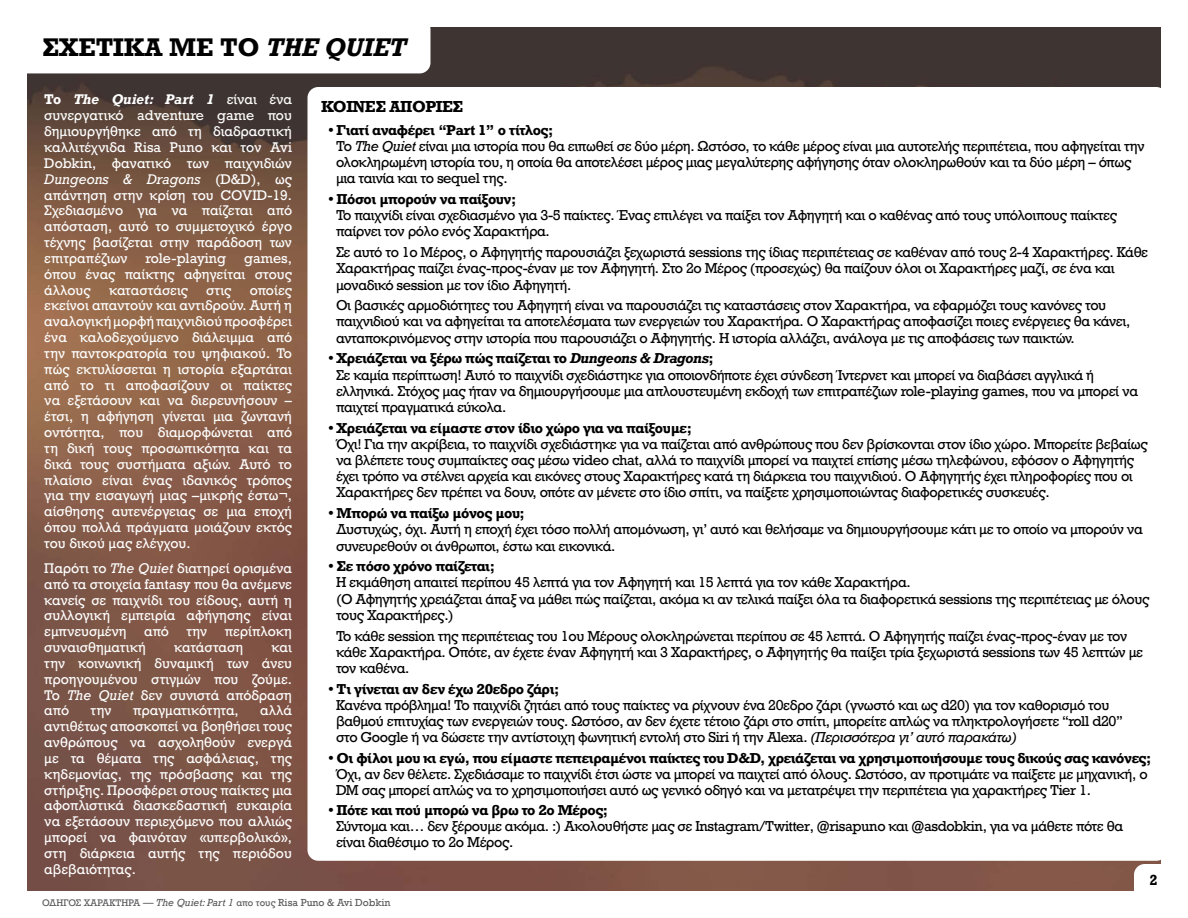
<style>
.page{position:relative;width:1188px;height:918px;background:#fff}
.page>*{position:absolute;margin:0;border:0;box-sizing:border-box;transform-origin:0 0}
.t1{font:700 24px "Rockwell Nova";color:#000}
.t2{font:700 15px "Rockwell Nova";letter-spacing:-.03em;color:#000}
.t3{font:700 15px "Rockwell";color:#000}
.t4{font:13.5px/16.2px "Rockwell Nova";letter-spacing:-.03em;color:#000}
.t5{font:700 13.5px "Rockwell Nova";letter-spacing:-.03em;color:#000}
.t6{font:13.2px/15.9px "Rockwell Nova";color:#fff;text-align:justify}
.t7{font:13.2px "Rockwell Nova";letter-spacing:-.02em;color:#fff}
.t8{font:9px "Rockwell Nova";color:#59595c}
.s1{font-style:italic}
.s2{font-weight:700}
.s3{font-weight:700;font-style:italic}
.s4{font-family:"Rockwell";font-size:10.5px}
.s5{font-family:"Rockwell";font-style:italic;font-size:10.5px}
</style>
<div class="page">
<img style="left:27px;top:27px;width:1134px;height:864px">
<div style="left:14px;top:19px;width:416px;height:54px;background:#fff;border-radius:11px"></div>
<div style="left:307px;top:87px;width:860px;height:774px;background:#fff;border-radius:11px"></div>
<svg style="left:1134px;top:864px;width:27px;height:27px"></svg>
<h1 class="t1" style="left:42px;top:32px;width:366px">ΣΧΕΤΙΚΑ ΜΕ ΤΟ <span class="s1">THE QUIET</span></h1>
<p class="t6" style="left:44px;top:92px;width:249px"><span class="s2">Το</span> <span class="s3">The Quiet: Part 1</span> είναι ένα συνεργατικό adventure game που δημιουργήθηκε από τη διαδραστική καλλιτέχνιδα Risa Puno και τον Avi Dobkin, φανατικό των παιχνιδιών <span class="s1">Dungeons &amp; Dragons</span> (D&amp;D), ως απάντηση στην κρίση του COVID-19.<br>Σχεδιασμένο για να παίζεται από απόσταση, αυτό το συμμετοχικό έργο τέχνης βασίζεται στην παράδοση των επιτραπέζιων</p>
<p class="t6" style="left:146px;top:250px;width:82px">role-playing</p>
<p class="t6" style="left:44px;top:250px;width:249px;text-indent:200px">games, όπου ένας παίκτης αφηγείται στους άλλους</p>
<p class="t6" style="left:44px;top:282px;width:249px;text-indent:206px">οποίες εκείνοι απαντούν και αντιδρούν. Αυτή η αναλογική μορφή παιχνιδιού προσφέρει ένα καλοδεχούμενο διάλειμμα από την παντοκρατορία του ψηφιακού. Το πώς εκτυλίσσεται η ιστορία εξαρτάται από το τι αποφασίζουν οι παίκτες να εξετάσουν και να διερευνήσουν – έτσι, η αφήγηση γίνεται μια ζωντανή οντότητα, που διαμορφώνεται από τη δική τους προσωπικότητα και τα δικά τους συστήματα αξιών. Αυτό το πλαίσιο είναι ένας ιδανικός τρόπος για την εισαγωγή μιας –μικρής έστω¬, αίσθησης αυτενέργειας σε μια εποχή όπου πολλά πράγματα μοιάζουν εκτός του δικού μας ελέγχου.</p>
<p class="t6" style="left:44px;top:560px;width:249px">Παρότι το <span class="s1">The Quiet</span> διατηρεί ορισμένα από τα στοιχεία fantasy που θα ανέμενε κανείς σε παιχνίδι του είδους, αυτή η συλλογική εμπειρία αφήγησης είναι εμπνευσμένη</p>
<p class="t6" style="left:109px;top:282px;width:80px">καταστάσεις</p>
<p class="t6" style="left:206px;top:282px;width:27px">στις</p>
<p class="t6" style="left:144px;top:624px;width:26px">από</p>
<p class="t6" style="left:186px;top:624px;width:23px">την</p>
<p class="t6" style="left:225px;top:624px;width:69px">περίπλοκη</p>
<p class="t6" style="left:44px;top:640px;width:103px">συναισθηματική</p>
<p class="t6" style="left:174px;top:640px;width:71px">κατάσταση</p>
<p class="t6" style="left:44px;top:640px;width:249px;text-indent:227px">και την κοινωνική δυναμική των άνευ προηγουμένου στιγμών που ζούμε.<br>Το <span class="s1">The Quiet</span> δεν συνιστά απόδραση από</p>
<p class="t6" style="left:44px;top:703px;width:249px;text-indent:216px">αλλά αντιθέτως αποσκοπεί να βοηθήσει τους ανθρώπους να ασχοληθούν ενεργά με τα θέματα της ασφάλειας, της κηδεμονίας, της πρόσβασης και της στήριξης. Προσφέρει στους παίκτες μια αφοπλιστικά διασκεδαστική ευκαιρία να εξετάσουν περιεχόμενο που αλλιώς μπορεί να φαινόταν «υπερβολικό», στη διάρκεια αυτής της περιόδου αβεβαιότητας.</p>
<p class="t6" style="left:91px;top:703px;width:23px">την</p>
<p class="t7" style="left:133px;top:702px;width:107px">πραγματικότητα,</p>
<p class="t2" style="left:321px;top:97px;width:144px">ΚΟΙΝΕΣ ΑΠΟΡΙΕΣ</p>
<p class="t4" style="left:336px;top:122px;width:810px;text-indent:-8px"><span class="s2">• Γιατί αναφέρει “Part 1” ο τίτλος;<br></span>To <span class="s1">The Quiet</span> είναι μια ιστορία που θα ειπωθεί σε δύο μέρη. Ωστόσο, το κάθε μέρος είναι μια αυτοτελής περιπέτεια, που αφηγείται την ολοκληρωμένη ιστορία του, η οποία θα αποτελέσει μέρος μιας μεγαλύτερης αφήγησης όταν ολοκληρωθούν και τα δύο μέρη – όπως μια ταινία και το sequel της.</p>
<p class="t5" style="left:328px;top:190px;width:189px">• Πόσοι μπορούν να παίξουν;</p>
<p class="t4" style="left:336px;top:208px;width:783px">Το παιχνίδι είναι σχεδιασμένο για 3-5 παίκτες. Ένας επιλέγει να παίξει τον Αφηγητή και ο καθένας από τους υπόλοιπους παίκτες παίρνει τον ρόλο ενός Χαρακτήρα.</p>
<p class="t4" style="left:336px;top:244px;width:814px">Σε αυτό το 1ο Μέρος, ο Αφηγητής παρουσιάζει ξεχωριστά sessions της ίδιας περιπέτειας σε καθέναν από τους 2-4 Χαρακτήρες. Κάθε<br>Χαρακτήρας παίζει ένας-προς-έναν με τον Αφηγητή. Στο 2ο Μέρος (προσεχώς) θα παίζουν όλοι οι Χαρακτήρες μαζί, σε ένα και μοναδικό session με τον ίδιο Αφηγητή.</p>
<p class="t4" style="left:336px;top:298px;width:796px">Οι βασικές αρμοδιότητες του Αφηγητή είναι να παρουσιάζει τις καταστάσεις στον Χαρακτήρα, να εφαρμόζει τους κανόνες του παιχνιδιού και να αφηγείται τα αποτελέσματα των ενεργειών του Χαρακτήρα. Ο Χαρακτήρας αποφασίζει ποιες ενέργειες θα κάνει, ανταποκρινόμενος στην ιστορία που παρουσιάζει ο Αφηγητής. Η ιστορία αλλάζει, ανάλογα με τις αποφάσεις των παικτών.</p>
<p class="t4" style="left:336px;top:351px;width:804px;text-indent:-8px"><span class="s2">• Χρειάζεται να ξέρω πώς παίζεται το</span> <span class="s3">Dungeons &amp; Dragons</span><span class="s2">;<br></span>Σε καμία περίπτωση! Αυτό το παιχνίδι σχεδιάστηκε για οποιονδήποτε έχει σύνδεση Ίντερνετ και μπορεί να διαβάσει αγγλικά ή ελληνικά. Στόχος μας ήταν να δημιουργήσουμε μια απλουστευμένη εκδοχή των επιτραπέζιων role-playing games, που να μπορεί να παιχτεί πραγματικά εύκολα.</p>
<p class="t5" style="left:328px;top:419px;width:365px">• Χρειάζεται να είμαστε στον ίδιο χώρο για να παίξουμε;</p>
<p class="t4" style="left:336px;top:436px;width:813px">Όχι! Για την ακρίβεια, το παιχνίδι σχεδιάστηκε για να παίζεται από ανθρώπους που δεν βρίσκονται στον ίδιο χώρο. Μπορείτε βεβαίως να βλέπετε τους συμπαίκτες σας μέσω video chat, αλλά το παιχνίδι μπορεί να παιχτεί επίσης μέσω τηλεφώνου, εφόσον ο Αφηγητής έχει τρόπο να στέλνει αρχεία και εικόνες στους Χαρακτήρες κατά τη διάρκεια του παιχνιδιού. Ο Αφηγητής έχει πληροφορίες που οι Χαρακτήρες δεν πρέπει να δουν, οπότε αν μένετε στο ίδιο σπίτι, να παίξετε χρησιμοποιώντας διαφορετικές συσκευές.</p>
<p class="t5" style="left:328px;top:505px;width:198px">• Μπορώ να παίξω μόνος μου;</p>
<p class="t4" style="left:336px;top:522px;width:808px">Δυστυχώς, όχι. Αυτή η εποχή έχει τόσο πολλή απομόνωση, γι’ αυτό και θελήσαμε να δημιουργήσουμε κάτι με το οποίο να μπορούν να συνευρεθούν οι άνθρωποι, έστω και εικονικά.</p>
<p class="t5" style="left:328px;top:558px;width:168px">• Σε πόσο χρόνο παίζεται;</p>
<p class="t4" style="left:336px;top:575px;width:815px">Η εκμάθηση απαιτεί περίπου 45 λεπτά για τον Αφηγητή και 15 λεπτά για τον κάθε Χαρακτήρα.<br>(Ο Αφηγητής χρειάζεται άπαξ να μάθει πώς παίζεται, ακόμα κι αν τελικά παίξει όλα τα διαφορετικά sessions της περιπέτειας με όλους τους Χαρακτήρες.)</p>
<p class="t4" style="left:336px;top:628px;width:809px">Το κάθε session της περιπέτειας του 1ου Μέρους ολοκληρώνεται περίπου σε 45 λεπτά. Ο Αφηγητής παίζει ένας-προς-έναν με τον κάθε Χαρακτήρα. Οπότε, αν έχετε έναν Αφηγητή και 3 Χαρακτήρες, ο Αφηγητής θα παίξει τρία ξεχωριστά sessions των 45 λεπτών με τον καθένα.</p>
<p class="t5" style="left:328px;top:680px;width:232px">• Τι γίνεται αν δεν έχω 20εδρο ζάρι;</p>
<p class="t4" style="left:336px;top:697px;width:788px">Κανένα πρόβλημα! Το παιχνίδι ζητάει από τους παίκτες να ρίχνουν ένα 20εδρο ζάρι (γνωστό και ως d20) για τον καθορισμό του βαθμού επιτυχίας των ενεργειών τους. Ωστόσο, αν δεν έχετε τέτοιο ζάρι στο σπίτι, μπορείτε απλώς να πληκτρολογήσετε “roll d20” στο Google ή να δώσετε την αντίστοιχη φωνητική εντολή στo Siri ή την Alexa. <span class="s1">(Περισσότερα γι’ αυτό παρακάτω)</span></p>
<p class="t5" style="left:328px;top:749px;width:824px">• Οι φίλοι μου κι εγώ, που είμαστε πεπειραμένοι παίκτες του D&amp;D, χρειάζεται να χρησιμοποιήσουμε τους δικούς σας κανόνες;</p>
<p class="t4" style="left:336px;top:766px;width:813px">Όχι, αν δεν θέλετε. Σχεδιάσαμε το παιχνίδι έτσι ώστε να μπορεί να παιχτεί από όλους. Ωστόσο, αν προτιμάτε να παίξετε με μηχανική, ο<br>DM σας μπορεί απλώς να το χρησιμοποιήσει αυτό ως γενικό οδηγό και να μετατρέψει την περιπέτεια για χαρακτήρες Tier 1.</p>
<p class="t5" style="left:328px;top:801px;width:281px">• Πότε και πού μπορώ να βρω το 2ο Μέρος;</p>
<p class="t4" style="left:336px;top:818px;width:789px">Σύντομα και… δεν ξέρουμε ακόμα. :) Ακολουθήστε μας σε Instagram/Twitter, @risapuno και @asdobkin, για να μάθετε πότε θα είναι διαθέσιμο το 2ο Μέρος.</p>
<p class="t3" style="left:1149px;top:871px;width:10px">2</p>
<p class="t8" style="left:42px;top:897px;width:350px">ΟΔΗΓΟΣ ΧΑΡΑΚΤΗΡΑ <span class="s4">—</span> <span class="s5">The Quiet: Part 1</span> απο τους <span class="s4">Risa Puno &amp; Avi Dobkin</span></p>
</div>
